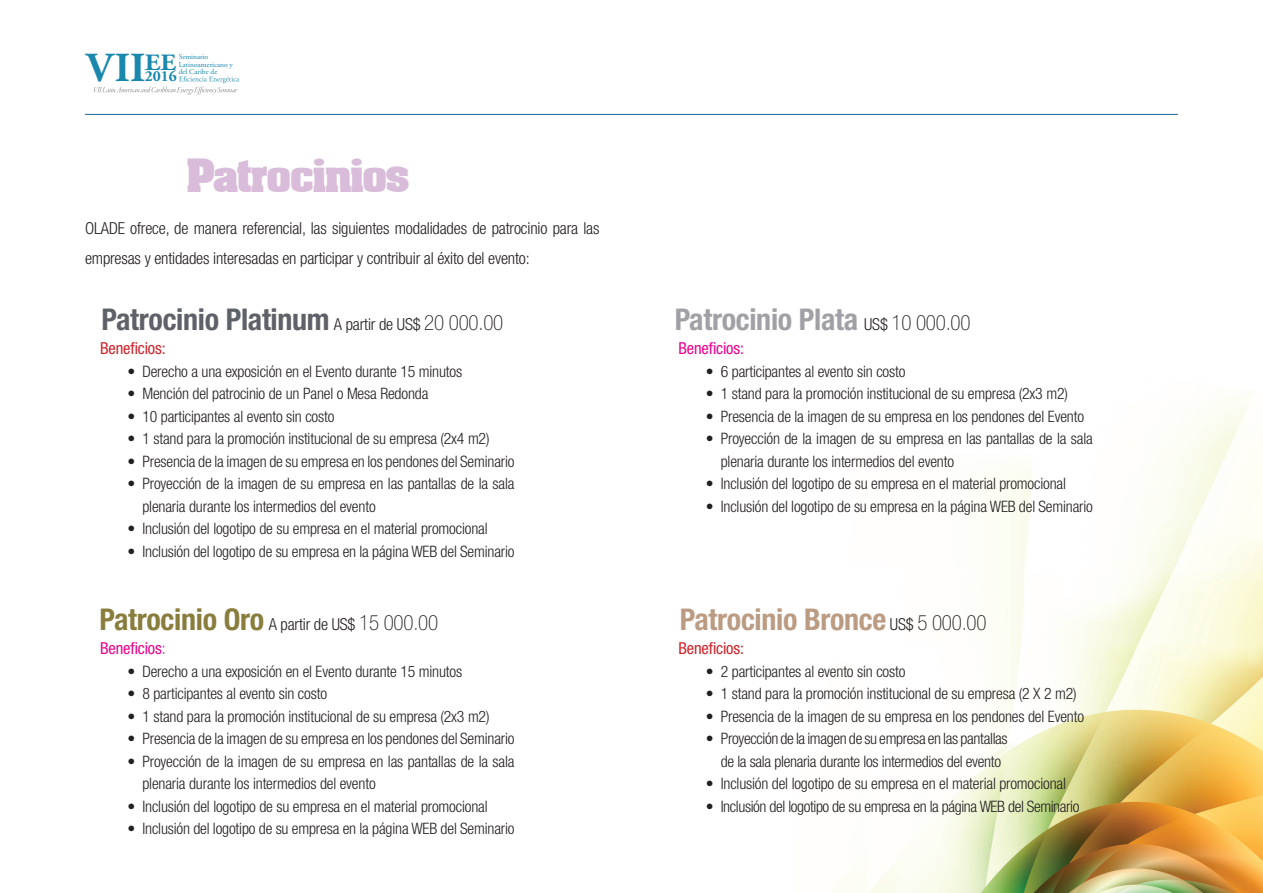
<style>
.page{position:relative;width:1263px;height:893px;background:#fff}
.page>*{position:absolute;margin:0;border:0;box-sizing:border-box;transform-origin:0 0}
.t1{font:700 41.25px "Adobe Garamond Pro";color:#1a88ad}
.t2{font:700 39px "Aardvark";letter-spacing:-.025em;color:#d9bcd9}
.t3{font:700 condensed 30px "Helvetica Neue LT Std";letter-spacing:-.01em;color:#5f6168}
.t4{font:700 condensed 30px "Helvetica Neue LT Std";letter-spacing:-.01em;color:#897d3d}
.t5{font:700 condensed 30px "Helvetica Neue LT Std";letter-spacing:-.01em;color:#a1a0a6}
.t6{font:700 condensed 30px "Helvetica Neue LT Std";letter-spacing:-.01em;color:#bb9c83}
.t7{font:700 23.4px "Adobe Garamond Pro";color:#1a88ad;scale:1.13 1}
.t8{font:300 condensed 16.5px/30px "Helvetica Neue LT Std";letter-spacing:-.01em;color:#231f20}
.t9{font:condensed 16.5px "Helvetica Neue LT Std";letter-spacing:-.01em;color:#d1232a}
.t10{font:condensed 16.5px "Helvetica Neue LT Std";letter-spacing:-.01em;color:#ed028c}
.t11{font:300 condensed 15.75px/22.5px "Helvetica Neue LT Std";letter-spacing:-.01em;color:#231f20}
.t12{font:700 15.45px "Adobe Garamond Pro";color:#1a88ad}
.t13{font:7.5px/7.4px "Adobe Garamond Pro";color:#1a88ad}
.s1{font-size:41.25px}
.s2{font-weight:300;font-size:16.5px;color:#231f20}
.s3{font-weight:100;font-size:21px;color:#231f20}
.s4{font-weight:300}
</style>
<div class="page">
<img style="left:833px;top:391px;width:430px;height:502px">
<svg style="left:94px;top:76px;width:145px;height:19px"></svg>
<hr style="left:85px;top:114px;width:1093px;height:1px;background:#156691">
<h3 class="t7" style="left:86px;top:48px;width:81px"><span class="s1">V</span> EE</h3>
<h1 class="t1" style="left:115px;top:44px;width:32px">II</h1>
<p class="t13" style="left:179px;top:53px;width:56px">Seminario<br>Latinoamericano y del Caribe de</p>
<p class="t12" style="left:145px;top:67px;width:34px">2016</p>
<h2 class="t2" style="left:186px;top:142px;width:224px">Patrocinios</h2>
<p class="t8" style="left:85px;top:213px;width:516px">OLADE ofrece, de manera referencial, las siguientes modalidades de patrocinio para las empresas y entidades interesadas en participar y contribuir al éxito del evento:</p>
<h3 class="t3" style="left:102px;top:301px;width:403px">Patrocinio Platinum <span class="s2">A partir de US$</span> <span class="s3">20 000.00</span></h3>
<p class="t9" style="left:100px;top:339px;width:67px">Beneficios:</p>
<p class="t11" style="left:128px;top:360px;width:336px">• Derecho a una exposición en el Evento durante 15 minutos</p>
<p class="t11" style="left:128px;top:382px;width:302px">• Mención del patrocinio de un Panel o Mesa Redonda</p>
<p class="t11" style="left:128px;top:405px;width:208px">• 10 participantes al evento sin costo</p>
<p class="t11" style="left:128px;top:427px;width:363px">• 1 stand para la promoción institucional de su empresa (2x4 m2)</p>
<p class="t11" style="left:128px;top:450px;width:388px">• Presencia de la imagen de su empresa en los pendones del Seminario</p>
<p class="t11" style="left:142px;top:472px;width:374px;text-indent:-15px">• Proyección de la imagen de su empresa en las pantallas de la sala plenaria durante los intermedios del evento</p>
<p class="t11" style="left:128px;top:517px;width:362px">• Inclusión del logotipo de su empresa en el material promocional</p>
<p class="t11" style="left:128px;top:540px;width:388px">• Inclusión del logotipo de su empresa en la página WEB del Seminario</p>
<h3 class="t4" style="left:100px;top:601px;width:340px">Patrocinio Oro <span class="s2">A partir de US$</span> <span class="s3">15 000.00</span></h3>
<p class="t10" style="left:100px;top:639px;width:67px">Beneficios<span class="s4">:</span></p>
<p class="t11" style="left:128px;top:660px;width:336px">• Derecho a una exposición en el Evento durante 15 minutos</p>
<p class="t11" style="left:128px;top:682px;width:201px">• 8 participantes al evento sin costo</p>
<p class="t11" style="left:128px;top:705px;width:363px">• 1 stand para la promoción institucional de su empresa (2x3 m2)</p>
<p class="t11" style="left:128px;top:727px;width:388px">• Presencia de la imagen de su empresa en los pendones del Seminario</p>
<p class="t11" style="left:142px;top:750px;width:374px;text-indent:-15px">• Proyección de la imagen de su empresa en las pantallas de la sala plenaria durante los intermedios del evento</p>
<p class="t11" style="left:128px;top:795px;width:362px">• Inclusión del logotipo de su empresa en el material promocional</p>
<p class="t11" style="left:128px;top:817px;width:388px">• Inclusión del logotipo de su empresa en la página WEB del Seminario</p>
<h3 class="t5" style="left:675px;top:301px;width:297px">Patrocinio Plata <span class="s2">US$</span> <span class="s3">10 000.00</span></h3>
<p class="t10" style="left:678px;top:339px;width:67px">Beneficios:</p>
<p class="t11" style="left:706px;top:360px;width:201px">• 6 participantes al evento sin costo</p>
<p class="t11" style="left:706px;top:382px;width:363px">• 1 stand para la promoción institucional de su empresa (2x3 m2)</p>
<p class="t11" style="left:706px;top:405px;width:380px">• Presencia de la imagen de su empresa en los pendones del Evento</p>
<p class="t11" style="left:721px;top:427px;width:374px;text-indent:-15px">• Proyección de la imagen de su empresa en las pantallas de la sala plenaria durante los intermedios del evento</p>
<p class="t11" style="left:706px;top:472px;width:362px">• Inclusión del logotipo de su empresa en el material promocional</p>
<p class="t11" style="left:706px;top:495px;width:388px">• Inclusión del logotipo de su empresa en la página WEB del Seminario</p>
<h3 class="t6" style="left:680px;top:601px;width:308px">Patrocinio Bronce <span class="s2">US$</span> <span class="s3">5 000.00</span></h3>
<p class="t9" style="left:678px;top:639px;width:67px">Beneficios:</p>
<p class="t11" style="left:706px;top:660px;width:201px">• 2 participantes al evento sin costo</p>
<p class="t11" style="left:706px;top:682px;width:372px">• 1 stand para la promoción institucional de su empresa (2 X 2 m2)</p>
<p class="t11" style="left:706px;top:705px;width:380px">• Presencia de la imagen de su empresa en los pendones del Evento</p>
<p class="t11" style="left:706px;top:727px;width:303px;text-align:center">• Proyección de la imagen de su empresa en las pantallas de la sala plenaria durante los intermedios del evento</p>
<p class="t11" style="left:706px;top:772px;width:362px">• Inclusión del logotipo de su empresa en el material promocional</p>
<p class="t11" style="left:706px;top:795px;width:375px">• Inclusión del logotipo de su empresa en la página WEB del Seminario</p>
</div>
